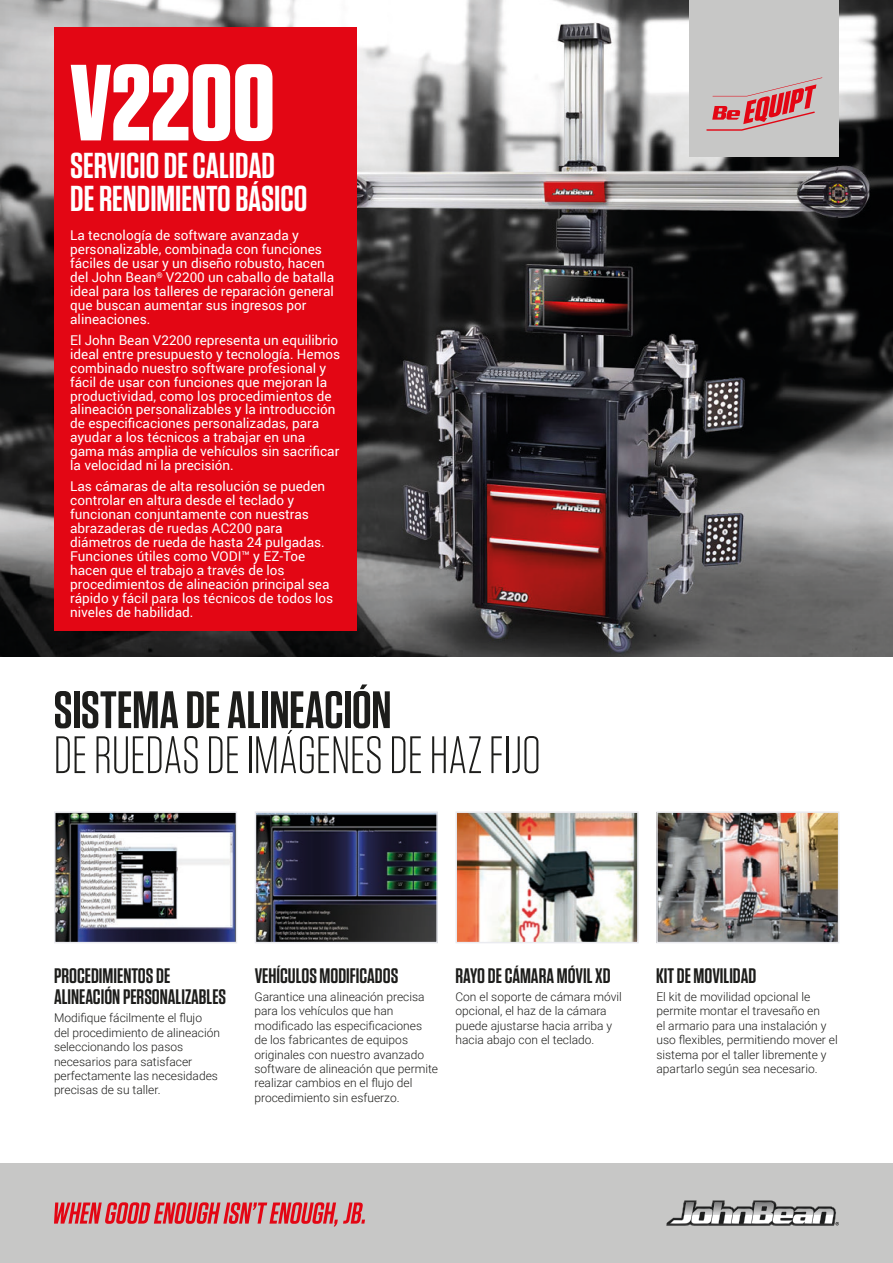
<style>
.page{position:relative;width:893px;height:1263px;background:#fff}
.page>*{position:absolute;margin:0;border:0;box-sizing:border-box;transform-origin:0 0}
.t1{font:700 108px "Tungsten";color:#fff}
.t2{font:300 52.5px "Tungsten";letter-spacing:-.01em;color:#1d1d1b}
.t3{font:600 52.5px "Tungsten";letter-spacing:-.005em;color:#1d1d1b}
.t4{font:600 36px "Tungsten";color:#fff}
.t5{font:600 21px/21px "Tungsten";color:#1d1d1b}
.t6{font:13.5px/14px "Roboto";color:#fff}
.t7{font:300 12px/14.4px "Roboto";color:#1d1d1b}
</style>
<div class="page">
<img style="left:0;top:0;width:893px;height:656px">
<img style="left:458px;top:814px;width:178px;height:126px">
<div style="left:455px;top:811px;width:184px;height:132px;border:2px solid #eaebf0"></div>
<img style="left:258px;top:814px;width:177px;height:126px">
<div style="left:255px;top:811px;width:183px;height:132px;border:2px solid #eaebf0"></div>
<img style="left:57px;top:814px;width:177px;height:126px">
<div style="left:54px;top:811px;width:183px;height:132px;border:2px solid #eaebf0"></div>
<img style="left:659px;top:814px;width:177px;height:126px">
<div style="left:656px;top:811px;width:183px;height:132px;border:2px solid #eaebf0"></div>
<div style="left:0;top:1164px;width:893px;height:99px;background:#c7c7c6"></div>
<svg style="left:54px;top:1202px;width:311px;height:25px"></svg>
<svg style="left:666px;top:1200px;width:173px;height:26px"></svg>
<div style="left:690px;top:0;width:149px;height:156px;background:#c7c7c6"></div>
<svg style="left:706px;top:84px;width:110px;height:47px"></svg>
<div style="left:54px;top:27px;width:302px;height:604px;background:#e30614"></div>
<p class="t1" style="left:70px;top:45px;width:206px">V2200</p>
<p class="t4" style="left:70px;top:146px;width:206px">SERVICIO DE CALIDAD</p>
<p class="t4" style="left:70px;top:179px;width:239px">DE RENDIMIENTO BÁSICO</p>
<p class="t6" style="left:70px;top:228px;width:265px">La tecnología de software avanzada y personalizable, combinada con funciones fáciles de usar y un diseño robusto, hacen del John Bean<sup>®</sup> V2200 un caballo de batalla ideal para los talleres de reparación general que buscan aumentar sus ingresos por alineaciones.</p>
<p class="t6" style="left:70px;top:332px;width:271px">El John Bean V2200 representa un equilibrio ideal entre presupuesto y tecnología. Hemos combinado nuestro software profesional y fácil de usar con funciones que mejoran la productividad, como los procedimientos de alineación personalizables y la introducción de especificaciones personalizadas, para ayudar a los técnicos a trabajar en una gama más amplia de vehículos sin sacrificar la velocidad ni la precisión.</p>
<p class="t6" style="left:70px;top:479px;width:265px">Las cámaras de alta resolución se pueden controlar en altura desde el teclado y funcionan conjuntamente con nuestras abrazaderas de ruedas AC200 para diámetros de rueda de hasta 24 pulgadas.<br>Funciones útiles como VODI™ y EZ-Toe hacen que el trabajo a través de los procedimientos de alineación principal sea rápido y fácil para los técnicos de todos los niveles de habilidad.</p>
<p class="t3" style="left:53px;top:682px;width:339px">SISTEMA DE ALINEACIÓN</p>
<p class="t2" style="left:53px;top:728px;width:489px">DE RUEDAS DE IMÁGENES DE HAZ FIJO</p>
<p class="t5" style="left:255px;top:966px;width:145px">VEHÍCULOS MODIFICADOS</p>
<p class="t5" style="left:455px;top:966px;width:157px">RAYO DE CÁMARA MÓVIL XD</p>
<p class="t5" style="left:54px;top:966px;width:174px">PROCEDIMIENTOS DE<br>ALINEACIÓN PERSONALIZABLES</p>
<p class="t5" style="left:656px;top:966px;width:102px">KIT DE MOVILIDAD</p>
<p class="t7" style="left:54px;top:1010px;width:167px">Modifique fácilmente el flujo del procedimiento de alineación seleccionando los pasos necesarios para satisfacer perfectamente las necesidades precisas de su taller.</p>
<p class="t7" style="left:455px;top:989px;width:168px">Con el soporte de cámara móvil opcional, el haz de la cámara puede ajustarse hacia arriba y hacia abajo con el teclado.</p>
<p class="t7" style="left:656px;top:989px;width:183px">El kit de movilidad opcional le permite montar el travesaño en<br>el armario para una instalación y uso flexibles, permitiendo mover el sistema por el taller libremente y apartarlo según sea necesario.</p>
<p class="t7" style="left:254px;top:989px;width:185px">Garantice una alineación precisa para los vehículos que han modificado las especificaciones<br>de los fabricantes de equipos originales con nuestro avanzado software de alineación que permite realizar cambios en el flujo del procedimiento sin esfuerzo.</p>
</div>
